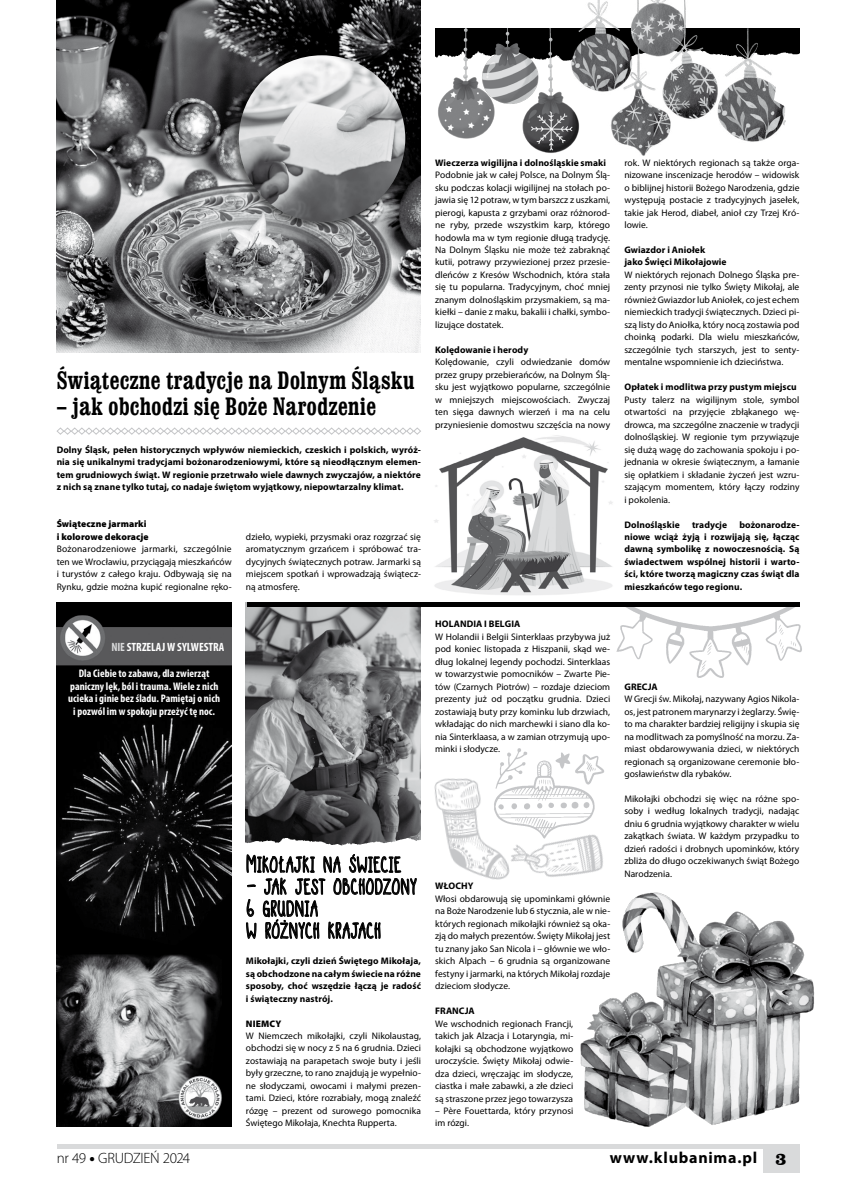
<style>
.page{position:relative;width:842px;height:1191px;background:#fff}
.page>*{position:absolute;margin:0;border:0;box-sizing:border-box;transform-origin:0 0}
.t1{font:700 condensed 25.5px "Clarendon";letter-spacing:.01em;color:#000;scale:.9 1}
.t2{font:700 19px/22px "DJB Sand Shoesanda Fez";letter-spacing:.04em;color:#000;scale:.89 1}
.t3{font:700 16px "Myriad Pro";letter-spacing:.05em;color:#000}
.t4{font:300 15px "Myriad Pro";letter-spacing:-.025em;color:#000}
.t5{font:700 condensed 12px "Myriad Pro";letter-spacing:-.005em;color:#fff}
.t6{font:700 condensed 11px/12.5px "Myriad Pro";letter-spacing:.005em;color:#fff;text-align:center}
.t7{font:9.5px/12.5px "Myriad Pro";letter-spacing:.005em;color:#000;text-align:justify}
.t8{font:700 9.5px/12.5px "Myriad Pro";letter-spacing:.01em;color:#000;text-align:justify}
.t9{font:900 9.5px/12.5px "Myriad Pro";letter-spacing:.01em;color:#000}
.s1{color:#d9dadb}
.s2{font-weight:900}
.s3{font-family:"Clarendon BT";font-size:18px}
</style>
<div class="page">
<img style="left:434px;top:435px;width:179px;height:160px">
<img style="left:616px;top:607px;width:186px;height:71px">
<img style="left:246px;top:603px;width:175px;height:229px">
<svg style="left:56px;top:427px;width:365px;height:8px"></svg>
<div style="left:247px;top:602px;width:552px;height:5px;background:#000"></div>
<img style="left:245px;top:832px;width:176px;height:14px">
<img style="left:786px;top:28px;width:13px;height:27px">
<img style="left:581px;top:0;width:134px;height:156px">
<img style="left:715px;top:28px;width:71px;height:114px">
<img style="left:435px;top:28px;width:146px;height:125px">
<img style="left:580px;top:892px;width:235px;height:235px">
<img style="left:57px;top:0;width:364px;height:353px">
<img style="left:434px;top:778px;width:66px;height:102px">
<img style="left:500px;top:841px;width:119px;height:71px">
<img style="left:490px;top:748px;width:114px;height:93px">
<div style="left:230px;top:50px;width:202px;height:203px;background:#000;opacity:.5"></div>
<img style="left:239px;top:55px;width:166px;height:167px;border-radius:83px">
<img style="left:57px;top:602px;width:175px;height:524px">
<svg style="left:246px;top:854px;width:171px;height:85px"></svg>
<div style="left:763px;top:1144px;width:36px;height:28px;background:#d9dadb"></div>
<hr style="left:57px;top:1144px;width:742px;height:4px;background:#d9dadb">
<h1 class="t1" style="left:57px;top:364px;width:399px">Świąteczne tradycje na Dolnym Śląsku</h1>
<h1 class="t1" style="left:57px;top:390px;width:356px">– jak obchodzi się Boże Narodzenie</h1>
<p class="t8" style="left:57px;top:443px;width:366px">Dolny Śląsk, pełen historycznych wpływów niemieckich, czeskich i polskich, wyróż&shy;nia się unikalnymi tradycjami bożonarodzeniowymi, które są nieodłącznym elemen&shy;tem grudniowych świąt. W regionie przetrwało wiele dawnych zwyczajów, a niektóre z nich są znane tylko tutaj, co nadaje świętom wyjątkowy, niepowtarzalny klimat.</p>
<p class="t9" style="left:57px;top:517px;width:93px">Świąteczne jarmarki i kolorowe dekoracje</p>
<p class="t7" style="left:57px;top:543px;width:177px">Bożonarodzeniowe jarmarki, szczególnie ten we Wrocławiu, przyciągają mieszkańców i turystów z całego kraju. Odbywają się na Rynku, gdzie można kupić regionalne ręko-</p>
<p class="t7" style="left:246px;top:530px;width:177px">dzieło, wypieki, przysmaki oraz rozgrzać się aromatycznym grzańcem i spróbować tra&shy;dycyjnych świątecznych potraw. Jarmarki są miejscem spotkań i wprowadzają świątecz&shy;ną atmosferę.</p>
<p class="t5" style="left:111px;top:639px;width:114px"><span class="s1">Nie</span> strzelaj w sylwestra</p>
<p class="t6" style="left:68px;top:667px;width:153px">Dla Ciebie to zabawa, dla zwierząt paniczny lęk, ból i trauma. Wiele z nich ucieka i ginie bez śladu. Pamiętaj o nich i pozwól im w spokoju przeżyć tę noc.</p>
<h2 class="t2" style="left:246px;top:853px;width:175px">Mikołajki na świecie</h2>
<h2 class="t2" style="left:246px;top:875px;width:193px">– jak jest obchodzony<br>6 grudnia<br>w różnych krajach</h2>
<p class="t8" style="left:246px;top:954px;width:177px">Mikołajki, czyli dzień Świętego Mikołaja, są obchodzone na całym świecie na różne sposoby, choć wszędzie łączą je radość i świąteczny nastrój.</p>
<p class="t9" style="left:246px;top:1016px;width:37px">Niemcy</p>
<p class="t7" style="left:246px;top:1029px;width:177px">W Niemczech mikołajki, czyli Nikolaustag, obchodzi się w nocy z 5 na 6 grudnia. Dzieci zostawiają na parapetach swoje buty i jeśli były grzeczne, to rano znajdują je wypełnio&shy;ne słodyczami, owocami i małymi prezen&shy;tami. Dzieci, które rozrabiały, mogą znaleźć rózgę – prezent od surowego pomocnika Świętego Mikołaja, Knechta Rupperta.</p>
<p class="t8" style="left:435px;top:156px;width:172px">Wieczerza wigilijna i dolnośląskie smaki</p>
<p class="t7" style="left:435px;top:168px;width:177px">Podobnie jak w całej Polsce, na Dolnym Ślą&shy;sku podczas kolacji wigilijnej na stołach po&shy;jawia się 12 potraw, w tym barszcz z uszkami, pierogi, kapusta z grzybami oraz różnorod&shy;ne ryby, przede wszystkim karp, którego hodowla ma w tym regionie długą tradycję.<br>Na Dolnym Śląsku nie może też zabraknąć kutii, potrawy przywiezionej przez przesie&shy;dleńców z Kresów Wschodnich, która stała się tu popularna. Tradycyjnym, choć mniej znanym dolnośląskim przysmakiem, są ma&shy;kiełki – danie z maku, bakalii i chałki, symbo&shy;lizujące dostatek.</p>
<p class="t8" style="left:435px;top:343px;width:95px">Kolędowanie i herody</p>
<p class="t7" style="left:435px;top:356px;width:177px">Kolędowanie, czyli odwiedzanie domów przez grupy przebierańców, na Dolnym Ślą&shy;sku jest wyjątkowo popularne, szczególnie w mniejszych miejscowościach. Zwyczaj ten sięga dawnych wierzeń i ma na celu przyniesienie domostwu szczęścia na nowy</p>
<p class="t8" style="left:435px;top:617px;width:87px">Holandia i Belgia</p>
<p class="t7" style="left:435px;top:630px;width:177px">W Holandii i Belgii Sinterklaas przybywa już pod koniec listopada z Hiszpanii, skąd we&shy;dług lokalnej legendy pochodzi. Sinterklaas w towarzystwie pomocników – Zwarte Pie&shy;tów (Czarnych Piotrów) – rozdaje dzieciom prezenty już od początku grudnia. Dzieci zostawiają buty przy kominku lub drzwiach, wkładając do nich marchewki i siano dla ko&shy;nia Sinterklaasa, a w zamian otrzymują upo&shy;minki i słodycze.</p>
<p class="t8" style="left:435px;top:879px;width:40px">Włochy</p>
<p class="t7" style="left:435px;top:892px;width:177px">Włosi obdarowują się upominkami głównie na Boże Narodzenie lub 6 stycznia, ale w nie&shy;których regionach mikołajki również są oka&shy;zją do małych prezentów. Święty Mikołaj jest tu znany jako San Nicola i – głównie we wło&shy;skich Alpach – 6 grudnia są organizowane festyny i jarmarki, na których Mikołaj rozdaje dzieciom słodycze.</p>
<p class="t8" style="left:435px;top:1004px;width:41px">Francja</p>
<p class="t7" style="left:435px;top:1017px;width:140px">We wschodnich regionach Francji, takich jak Alzacja i Lotaryngia, mi&shy;kołajki są obchodzone wyjątkowo uroczyście. Święty Mikołaj odwie&shy;dza dzieci, wręczając im słodycze, ciastka i małe zabawki, a złe dzieci są straszone przez jego towarzysza</p>
<p class="t7" style="left:435px;top:1104px;width:140px">– Père Fouettarda, który przynosi im rózgi.</p>
<p class="t7" style="left:624px;top:156px;width:177px">rok. W niektórych regionach są także orga&shy;nizowane inscenizacje herodów – widowisk o biblijnej historii Bożego Narodzenia, gdzie występują postacie z tradycyjnych jasełek, takie jak Herod, diabeł, anioł czy Trzej Kró&shy;lowie.</p>
<p class="t8" style="left:624px;top:243px;width:104px">Gwiazdor i Aniołek<br>jako Święci Mikołajowie</p>
<p class="t7" style="left:624px;top:268px;width:177px">W niektórych rejonach Dolnego Śląska pre&shy;zenty przynosi nie tylko Święty Mikołaj, ale również Gwiazdor lub Aniołek, co jest echem niemieckich tradycji świątecznych. Dzieci pi&shy;szą listy do Aniołka, który nocą zostawia pod choinką podarki. Dla wielu mieszkańców, szczególnie tych starszych, jest to senty&shy;mentalne wspomnienie ich dzieciństwa.</p>
<p class="t8" style="left:624px;top:380px;width:174px">Opłatek i modlitwa przy pustym miejscu</p>
<p class="t7" style="left:624px;top:393px;width:177px">Pusty talerz na wigilijnym stole, symbol otwartości na przyjęcie zbłąkanego wę&shy;drowca, ma szczególne znaczenie w tradycji dolnośląskiej. W regionie tym przywiązuje się dużą wagę do zachowania spokoju i po&shy;jednania w okresie świątecznym, a łamanie się opłatkiem i składanie życzeń jest wzru&shy;szającym momentem, który łączy rodziny i pokolenia.</p>
<p class="t8" style="left:624px;top:518px;width:57px">Dolnośląskie</p>
<p class="t8" style="left:692px;top:518px;width:37px">tradycje</p>
<p class="t8" style="left:624px;top:518px;width:177px;text-indent:115px">bożonarodze&shy;niowe wciąż żyją i rozwijają się, łącząc dawną symbolikę z nowoczesnością. Są świadectwem wspólnej historii i warto&shy;ści, które tworzą magiczny czas świąt dla mieszkańców tego regionu.</p>
<p class="t8" style="left:624px;top:680px;width:35px">Grecja</p>
<p class="t7" style="left:624px;top:692px;width:177px">W Grecji św. Mikołaj, nazywany Agios Nikola&shy;os, jest patronem marynarzy i żeglarzy. Świę&shy;to ma charakter bardziej religijny i skupia się na modlitwach za pomyślność na morzu. Za&shy;miast obdarowywania dzieci, w niektórych regionach są organizowane ceremonie bło&shy;gosławieństw dla rybaków.</p>
<p class="t7" style="left:624px;top:792px;width:177px">Mikołajki obchodzi się więc na różne spo&shy;soby i według lokalnych tradycji, nadając dniu 6 grudnia wyjątkowy charakter w wielu zakątkach świata. W każdym przypadku to dzień radości i drobnych upominków, który zbliża do długo oczekiwanych świąt Bożego Narodzenia.</p>
<h3 class="t4" style="left:57px;top:1148px;width:135px">NR 49 <span class="s2">•</span> GRUDZIEŃ 2024</h3>
<h3 class="t3" style="left:610px;top:1147px;width:178px">www.klubanima.pl <span class="s3">3</span></h3>
</div>
